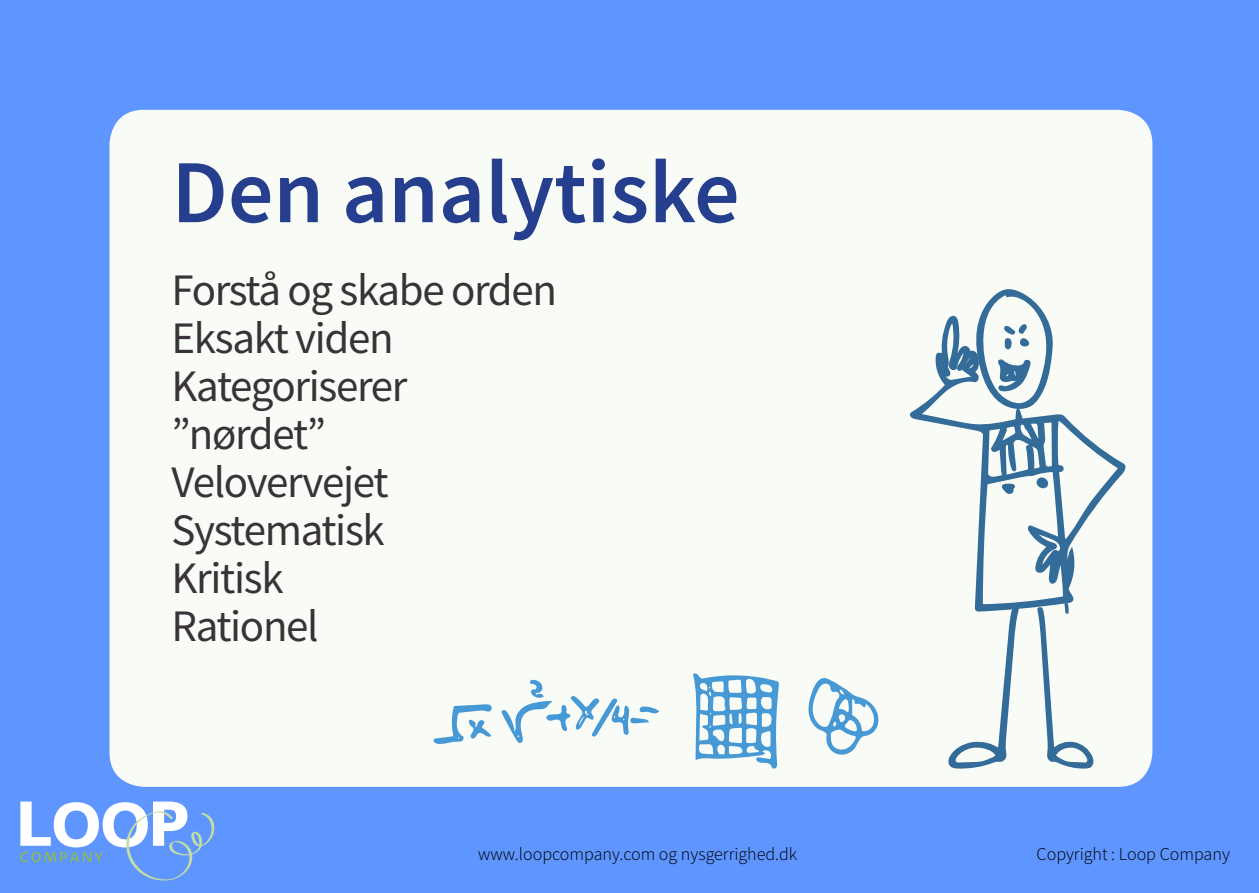
<style>
.page{position:relative;width:1259px;height:893px;background:#5e95fe}
.page>*{position:absolute;margin:0;border:0;box-sizing:border-box;transform-origin:0 0}
.t1{font:600 90px "Source Sans Pro";color:#253f8e}
.t2{font:45px "Source Sans Pro";letter-spacing:-.03em;color:#393339}
.t3{font:300 18px "Source Sans Pro";color:#000}
</style>
<div class="page">
<div style="left:109px;top:110px;width:1043px;height:677px;background:#f9fcf6;border-radius:34px"></div>
<svg style="left:693px;top:673px;width:86px;height:96px"></svg>
<svg style="left:808px;top:678px;width:71px;height:77px"></svg>
<svg style="left:433px;top:704px;width:59px;height:40px"></svg>
<svg style="left:501px;top:680px;width:158px;height:63px"></svg>
<svg style="left:910px;top:316px;width:218px;height:577px"></svg>
<svg style="left:999px;top:482px;width:18px;height:13px"></svg>
<svg style="left:1034px;top:475px;width:15px;height:14px"></svg>
<svg style="left:975px;top:289px;width:79px;height:121px"></svg>
<svg style="left:1035px;top:582px;width:60px;height:188px"></svg>
<svg style="left:946px;top:606px;width:74px;height:164px"></svg>
<svg style="left:20px;top:801px;width:198px;height:81px"></svg>
<p class="t1" style="left:172px;top:133px;width:569px">Den analytiske</p>
<p class="t2" style="left:172px;top:261px;width:387px">Forstå og skabe orden</p>
<p class="t2" style="left:172px;top:309px;width:224px">Eksakt viden</p>
<p class="t2" style="left:172px;top:357px;width:237px">Kategoriserer</p>
<p class="t2" style="left:172px;top:405px;width:156px">”nørdet”</p>
<p class="t2" style="left:172px;top:453px;width:218px">Velovervejet</p>
<p class="t2" style="left:172px;top:501px;width:215px">Systematisk</p>
<p class="t2" style="left:172px;top:549px;width:114px">Kritisk</p>
<p class="t2" style="left:172px;top:597px;width:149px">Rationel</p>
<p class="t3" style="left:478px;top:843px;width:320px">www.loopcompany.com og nysgerrighed.dk</p>
<p class="t3" style="left:1036px;top:843px;width:195px">Copyright : Loop Company</p>
</div>
